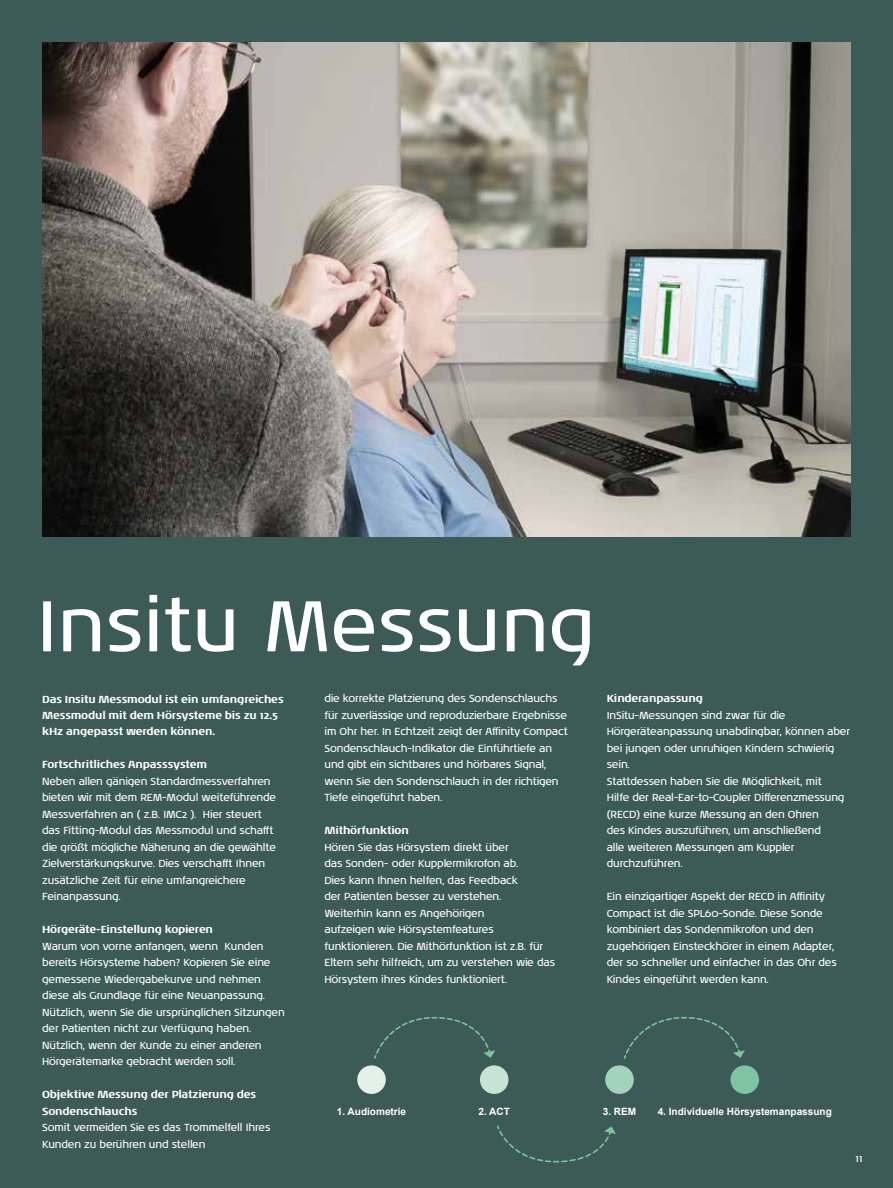
<style>
.page{position:relative;width:893px;height:1188px;background:#3c5b56}
.page>*{position:absolute;margin:0;border:0;box-sizing:border-box;transform-origin:0 0}
.t1{font:73.5px "Noa LT Pro";letter-spacing:.005em;color:#fff}
.t2{font:10.5px/16.5px "Noa LT Pro";letter-spacing:-.02em;color:#fff}
.t3{font:700 10.5px/16.5px "Noa LT Pro";letter-spacing:-.02em;color:#fff}
.t4{font:700 10.05px "Arial";color:#fff}
</style>
<div class="page">
<img style="left:43px;top:43px;width:807px;height:494px">
<div style="left:357px;top:1065px;width:29px;height:29px;background:#e3f1ea;border-radius:50%"></div>
<div style="left:605px;top:1065px;width:29px;height:29px;background:#a4d3bb;border-radius:50%"></div>
<div style="left:480px;top:1065px;width:28px;height:29px;background:#c6e3d3;border-radius:50%"></div>
<div style="left:730px;top:1065px;width:29px;height:29px;background:#7dc4a3;border-radius:50%"></div>
<svg style="left:374px;top:1017px;width:121px;height:42px"></svg>
<svg style="left:624px;top:1017px;width:121px;height:42px"></svg>
<svg style="left:497px;top:1125px;width:119px;height:38px"></svg>
<h1 class="t1" style="left:37px;top:575px;width:560px">Insitu Messung</h1>
<p class="t3" style="left:42px;top:690px;width:243px">Das Insitu Messmodul ist ein umfangreiches<br>Messmodul mit dem Hörsysteme bis zu 12.5 kHz angepasst werden können.</p>
<p class="t3" style="left:42px;top:756px;width:166px">Fortschritliches Anpasssystem</p>
<p class="t2" style="left:42px;top:773px;width:235px">Neben allen gänigen Standardmessverfahren bieten wir mit dem REM-Modul weiteführende Messverfahren an ( z.B. IMC2 ). Hier steuert das Fitting-Modul das Messmodul und schafft die größt mögliche Näherung an die gewählte Zielverstärkungskurve. Dies verschafft Ihnen zusätzliche Zeit für eine umfangreichere Feinanpassung.</p>
<p class="t3" style="left:42px;top:921px;width:172px">Hörgeräte-Einstellung kopieren</p>
<p class="t2" style="left:42px;top:938px;width:244px">Warum von vorne anfangen, wenn Kunden bereits Hörsysteme haben? Kopieren Sie eine gemessene Wiedergabekurve und nehmen diese als Grundlage für eine Neuanpassung.<br>Nützlich, wenn Sie die ursprünglichen Sitzungen der Patienten nicht zur Verfügung haben.<br>Nützlich, wenn der Kunde zu einer anderen Hörgerätemarke gebracht werden soll.</p>
<p class="t3" style="left:42px;top:1086px;width:216px">Objektive Messung der Platzierung des<br>Sondenschlauchs</p>
<p class="t2" style="left:42px;top:1119px;width:230px">Somit vermeiden Sie es das Trommelfell Ihres<br>Kunden zu berühren und stellen</p>
<p class="t3" style="left:607px;top:690px;width:98px">Kinderanpassung</p>
<p class="t2" style="left:607px;top:707px;width:245px">InSitu-Messungen sind zwar für die Hörgeräteanpassung unabdingbar, können aber bei jungen oder unruhigen Kindern schwierig sein.<br>Stattdessen haben Sie die Möglichkeit, mit<br>Hilfe der Real-Ear-to-Coupler Differenzmessung (RECD) eine kurze Messung an den Ohren<br>des Kindes auszuführen, um anschließend<br>alle weiteren Messungen am Kuppler durchzuführen.</p>
<p class="t2" style="left:607px;top:888px;width:232px">Ein einzigartiger Aspekt der RECD in Affinity Compact ist die SPL60-Sonde. Diese Sonde kombiniert das Sondenmikrofon und den zugehörigen Einsteckhörer in einem Adapter, der so schneller und einfacher in das Ohr des Kindes eingeführt werden kann.</p>
<p class="t2" style="left:324px;top:690px;width:245px">die korrekte Platzierung des Sondenschlauchs für zuverlässige und reproduzierbare Ergebnisse im Ohr her. In Echtzeit zeigt der Affinity Compact Sondenschlauch-Indikator die Einführtiefe an und gibt ein sichtbares und hörbares Signal, wenn Sie den Sondenschlauch in der richtigen Tiefe eingeführt haben.</p>
<p class="t3" style="left:324px;top:822px;width:86px">Mithörfunktion</p>
<p class="t2" style="left:324px;top:839px;width:232px">Hören Sie das Hörsystem direkt über<br>das Sonden- oder Kupplermikrofon ab.<br>Dies kann Ihnen helfen, das Feedback<br>der Patienten besser zu verstehen.<br>Weiterhin kann es Angehörigen<br>aufzeigen wie Hörsystemfeatures funktionieren. Die Mithörfunktion ist z.B. für Eltern sehr hilfreich, um zu verstehen wie das Hörsystem ihres Kindes funktioniert.</p>
<p class="t4" style="left:337px;top:1104px;width:71px">1. Audiometrie</p>
<p class="t4" style="left:478px;top:1104px;width:33px">2. ACT</p>
<p class="t4" style="left:603px;top:1104px;width:35px">3. REM</p>
<p class="t4" style="left:658px;top:1104px;width:176px">4. Individuelle Hörsystemanpassung</p>
<p class="t2" style="left:855px;top:1150px;width:9px">11</p>
</div>
